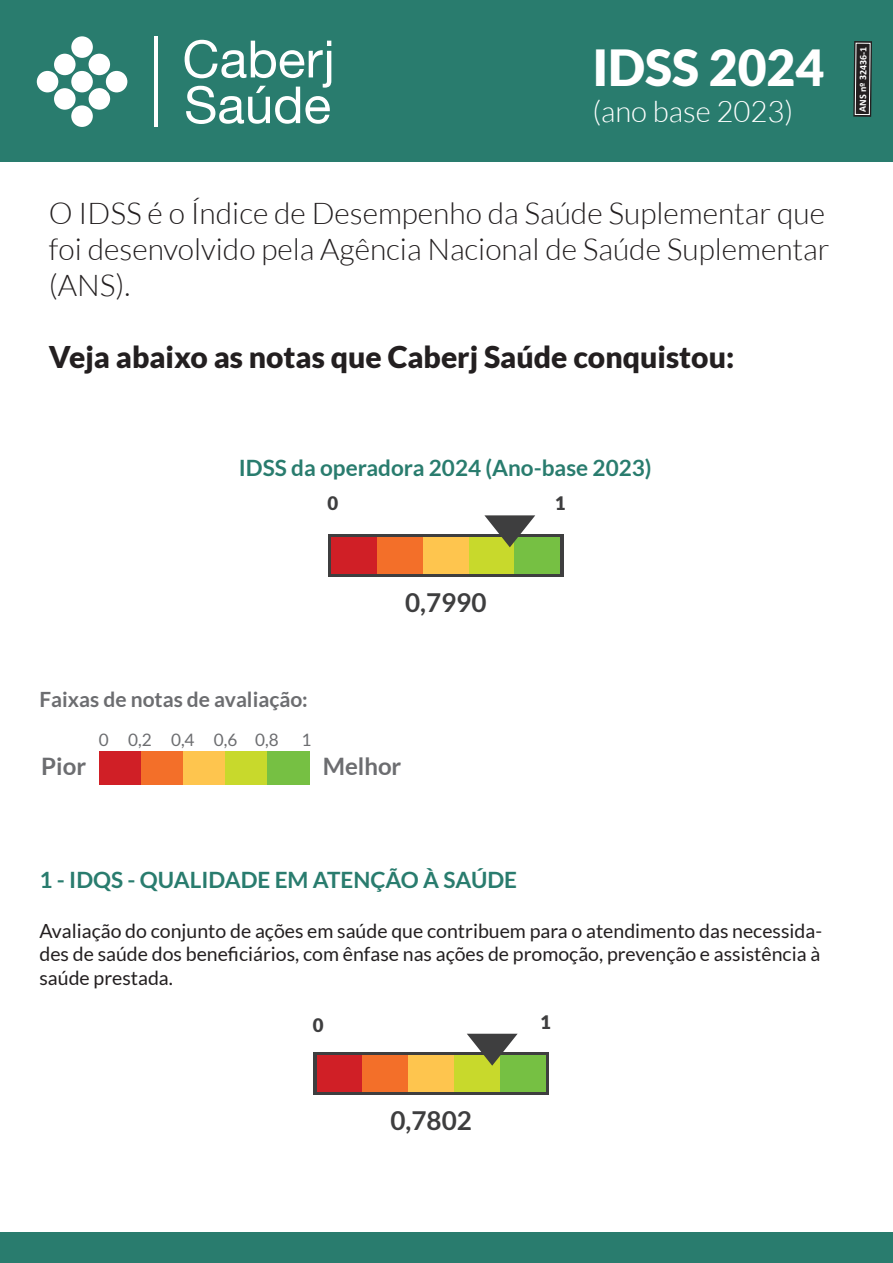
<style>
.page{position:relative;width:893px;height:1263px;background:#fff}
.page>*{position:absolute;margin:0;border:0;box-sizing:border-box;transform-origin:0 0}
.t1{font:900 49.8px "Lato";color:#fff}
.t2{font:300 30px/36px "Lato";color:#231f20}
.t3{font:900 30px "Lato";color:#231f20}
.t4{font:300 29.4px "Lato";color:#fff}
.t5{font:700 26.1px "Lato";color:#3e3e3f}
.t6{font:700 24px "Lato";color:#6c6d70}
.t7{font:700 22.5px "Lato";color:#297c6e}
.t8{font:700 21px "Lato";color:#6c6d70}
.t9{font:19.5px/23.4px "Lato";color:#231f20;text-align:justify}
.t10{font:900 18.6px "Lato";color:#3e3e3f}
.t11{font:17.1px "Lato";color:#6c6d70}
.t12{font:700 10.05px "Calibri";color:#fff}
</style>
<div class="page">
<div style="left:0;top:0;width:893px;height:161px;background:#297c6e"></div>
<div style="left:0;top:1233px;width:892px;height:30px;background:#297c6e"></div>
<div style="left:99px;top:751px;width:42px;height:33px;background:#d01f26"></div>
<div style="left:141px;top:751px;width:42px;height:33px;background:#f36f29"></div>
<div style="left:183px;top:751px;width:43px;height:33px;background:#fec54e"></div>
<div style="left:226px;top:751px;width:42px;height:33px;background:#c8d92c"></div>
<div style="left:268px;top:751px;width:42px;height:33px;background:#76c043"></div>
<div style="left:328px;top:534px;width:235px;height:43px;background:#3e3e3f"></div>
<div style="left:331px;top:537px;width:46px;height:37px;background:#d01f26"></div>
<div style="left:377px;top:537px;width:46px;height:37px;background:#f36f29"></div>
<div style="left:423px;top:537px;width:46px;height:37px;background:#fec54e"></div>
<div style="left:469px;top:537px;width:45px;height:37px;background:#c8d92c"></div>
<div style="left:514px;top:537px;width:46px;height:37px;background:#76c043"></div>
<svg style="left:484px;top:515px;width:51px;height:32px"></svg>
<div style="left:314px;top:1052px;width:235px;height:43px;background:linear-gradient(to right,#3e3e3f,#3e3e3f)"></div>
<div style="left:317px;top:1056px;width:45px;height:36px;background:#d01f26"></div>
<div style="left:362px;top:1056px;width:46px;height:36px;background:#f36f29"></div>
<div style="left:408px;top:1056px;width:46px;height:36px;background:#fec54e"></div>
<div style="left:454px;top:1056px;width:46px;height:36px;background:#c8d92c"></div>
<div style="left:500px;top:1056px;width:46px;height:36px;background:#76c043"></div>
<svg style="left:467px;top:1034px;width:51px;height:32px"></svg>
<svg style="left:853px;top:41px;width:19px;height:76px"></svg>
<div style="left:106px;top:71px;width:21px;height:21px;background:#fff;border-radius:50%"></div>
<div style="left:37px;top:71px;width:21px;height:22px;background:#fff;border-radius:50%"></div>
<div style="left:89px;top:54px;width:21px;height:21px;background:#fff;border-radius:50%"></div>
<div style="left:71px;top:71px;width:22px;height:21px;background:#fff;border-radius:50%"></div>
<div style="left:71px;top:105px;width:22px;height:22px;background:#fff;border-radius:50%"></div>
<div style="left:54px;top:54px;width:22px;height:21px;background:#fff;border-radius:50%"></div>
<div style="left:88px;top:88px;width:22px;height:22px;background:#fff;border-radius:50%"></div>
<div style="left:54px;top:88px;width:22px;height:22px;background:#fff;border-radius:50%"></div>
<div style="left:71px;top:36px;width:22px;height:22px;background:#fff;border-radius:50%"></div>
<svg style="left:185px;top:40px;width:146px;height:84px"></svg>
<hr style="left:154px;top:36px;width:4px;height:91px;background:#fff">
<h1 class="t1" style="left:592px;top:39px;width:234px">IDSS 2024</h1>
<h3 class="t4" style="left:592px;top:95px;width:202px">(ano base 2023)</h3>
<h2 class="t2" style="left:49px;top:196px;width:782px">O IDSS é o Índice de Desempenho da Saúde Suplementar que foi desenvolvido pela Agência Nacional de Saúde Suplementar (ANS).</h2>
<h2 class="t3" style="left:49px;top:340px;width:687px">Veja abaixo as notas que Caberj Saúde conquistou:</h2>
<p class="t12" style="left:855px;top:111px;width:67px;rotate:-89deg">ANS nº 32436-1</p>
<p class="t7" style="left:239px;top:455px;width:414px">IDSS da operadora 2024 (Ano-base 2023)</p>
<p class="t10" style="left:327px;top:492px;width:12px">0</p>
<p class="t10" style="left:555px;top:492px;width:12px">1</p>
<h3 class="t5" style="left:405px;top:587px;width:83px">0,7990</h3>
<p class="t8" style="left:40px;top:687px;width:270px">Faixas de notas de avaliação:</p>
<p class="t6" style="left:41px;top:752px;width:46px">Pior</p>
<p class="t11" style="left:99px;top:730px;width:181px">0 0,2 0,4 0,6 0,8</p>
<p class="t11" style="left:301px;top:730px;width:11px">1</p>
<p class="t6" style="left:323px;top:752px;width:80px">Melhor</p>
<p class="t7" style="left:40px;top:866px;width:479px">1 - IDQS - QUALIDADE EM ATENÇÃO À SAÚDE</p>
<p class="t9" style="left:40px;top:919px;width:784px">Avaliação do conjunto de ações em saúde que contribuem para o atendimento das necessida&shy;des de saúde dos beneficiários, com ênfase nas ações de promoção, prevenção e assistência à saúde prestada.</p>
<p class="t10" style="left:313px;top:1015px;width:12px">0</p>
<p class="t10" style="left:540px;top:1012px;width:12px">1</p>
<h3 class="t5" style="left:390px;top:1106px;width:83px">0,7802</h3>
</div>
